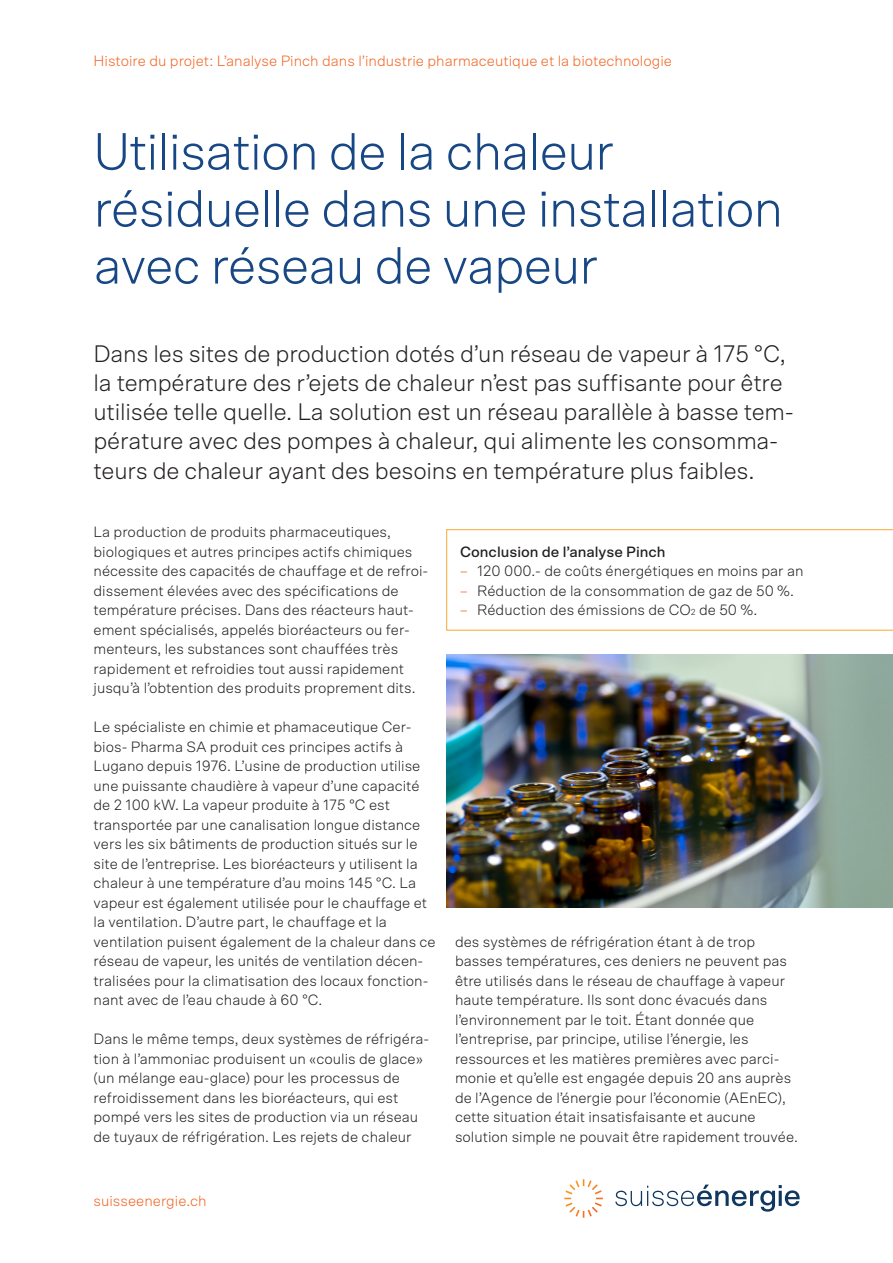
<style>
.page{position:relative;width:893px;height:1263px;background:#fff}
.page>*{position:absolute;margin:0;border:0;box-sizing:border-box;transform-origin:0 0}
.ECH_35_Titel{font:300 52.5px/57px "Scto Grotesk A";letter-spacing:-.02em;color:#174784}
.ECH_16_Lead{font:300 24px/29.2px "Scto Grotesk A";letter-spacing:-.01em;color:#231f20}
.ECH_10_Lauftext{font:300 15px/19.5px "Scto Grotesk A";color:#231f20}
.t1{font:300 15px "Scto Grotesk A";color:#f36421}
.ECH_10_Untertitel{font:500 15px "Scto Grotesk A";color:#231f20}
.s1{color:#f36421}
.s2{font-size:8.7px}
</style>
<div class="page">
<img style="left:446px;top:654px;width:447px;height:253px">
<svg style="left:446px;top:529px;width:447px;height:101px"></svg>
<svg style="left:564px;top:1179px;width:39px;height:39px"></svg>
<svg style="left:615px;top:1184px;width:185px;height:27px"></svg>
<p class="t1" style="left:94px;top:52px;width:580px">Histoire du projet: L’analyse Pinch dans l’industrie pharmaceutique et la biotechnologie</p>
<p class="ECH_35_Titel" style="left:94px;top:122px;width:522px">Utilisation de la chaleur</p>
<p class="ECH_35_Titel" style="left:94px;top:179px;width:691px">résiduelle dans une installation avec réseau de vapeur</p>
<p class="ECH_16_Lead" style="left:94px;top:338px;width:702px">Dans les sites de production dotés d’un réseau de vapeur à 175 °C, la température des r’ejets de chaleur n’est pas suffisante pour être utilisée telle quelle. La solution est un réseau parallèle à basse tem&shy;pérature avec des pompes à chaleur, qui alimente les consomma&shy;teurs de chaleur ayant des besoins en température plus faibles.</p>
<p class="ECH_10_Lauftext" style="left:94px;top:522px;width:336px">La production de produits pharmaceutiques, biologiques et autres principes actifs chimiques nécessite des capacités de chauffage et de refroi&shy;dissement élevées avec des spécifications de température précises. Dans des réacteurs haut&shy;ement spécialisés, appelés bioréacteurs ou fer&shy;menteurs, les substances sont chauffées très rapidement et refroidies tout aussi rapidement jusqu’à l’obtention des produits proprement dits.</p>
<p class="ECH_10_Lauftext" style="left:94px;top:717px;width:344px">Le spécialiste en chimie et phamaceutique Cer&shy;bios- Pharma SA produit ces principes actifs à Lugano depuis 1976. L’usine de production utilise une puissante chaudière à vapeur d’une capacité de 2 100 kW. La vapeur produite à 175 °C est transportée par une canalisation longue distance vers les six bâtiments de production situés sur le site de l’entreprise. Les bioréacteurs y utilisent la chaleur à une température d’au moins 145 °C. La vapeur est également utilisée pour le chauffage et la ventilation. D’autre part, le chauffage et la ventilation puisent également de la chaleur dans ce réseau de vapeur, les unités de ventilation décen&shy;tralisées pour la climatisation des locaux fonction&shy;nant avec de l’eau chaude à 60 °C.</p>
<p class="ECH_10_Lauftext" style="left:94px;top:1029px;width:337px">Dans le même temps, deux systèmes de réfrigéra&shy;tion à l’ammoniac produisent un «coulis de glace» (un mélange eau-glace) pour les processus de refroidissement dans les bioréacteurs, qui est pompé vers les sites de production via un réseau de tuyaux de réfrigération. Les rejets de chaleur</p>
<p class="t1" style="left:94px;top:1191px;width:115px">suisseenergie.ch</p>
<p class="ECH_10_Untertitel" style="left:460px;top:542px;width:207px">Conclusion de l’analyse Pinch</p>
<p class="ECH_10_Lauftext" style="left:460px;top:561px;width:345px"><span class="s1">–</span> 120 000.- de coûts énergétiques en moins par an</p>
<p class="ECH_10_Lauftext" style="left:460px;top:580px;width:335px"><span class="s1">–</span> Réduction de la consommation de gaz de 50 %.</p>
<p class="ECH_10_Lauftext" style="left:460px;top:600px;width:299px"><span class="s1">–</span> Réduction des émissions de CO<span class="s2">2</span> de 50 %.</p>
<p class="ECH_10_Lauftext" style="left:455px;top:931px;width:344px">des systèmes de réfrigération étant à de trop basses températures, ces deniers ne peuvent pas être utilisés dans le réseau de chauffage à vapeur haute température. Ils sont donc évacués dans l’environnement par le toit. Étant donnée que l’entreprise, par principe, utilise l’énergie, les ressources et les matières premières avec parci&shy;monie et qu’elle est engagée depuis 20 ans auprès de l’Agence de l’énergie pour l’économie (AEnEC), cette situation était insatisfaisante et aucune solution simple ne pouvait être rapidement trouvée.</p>
</div>
